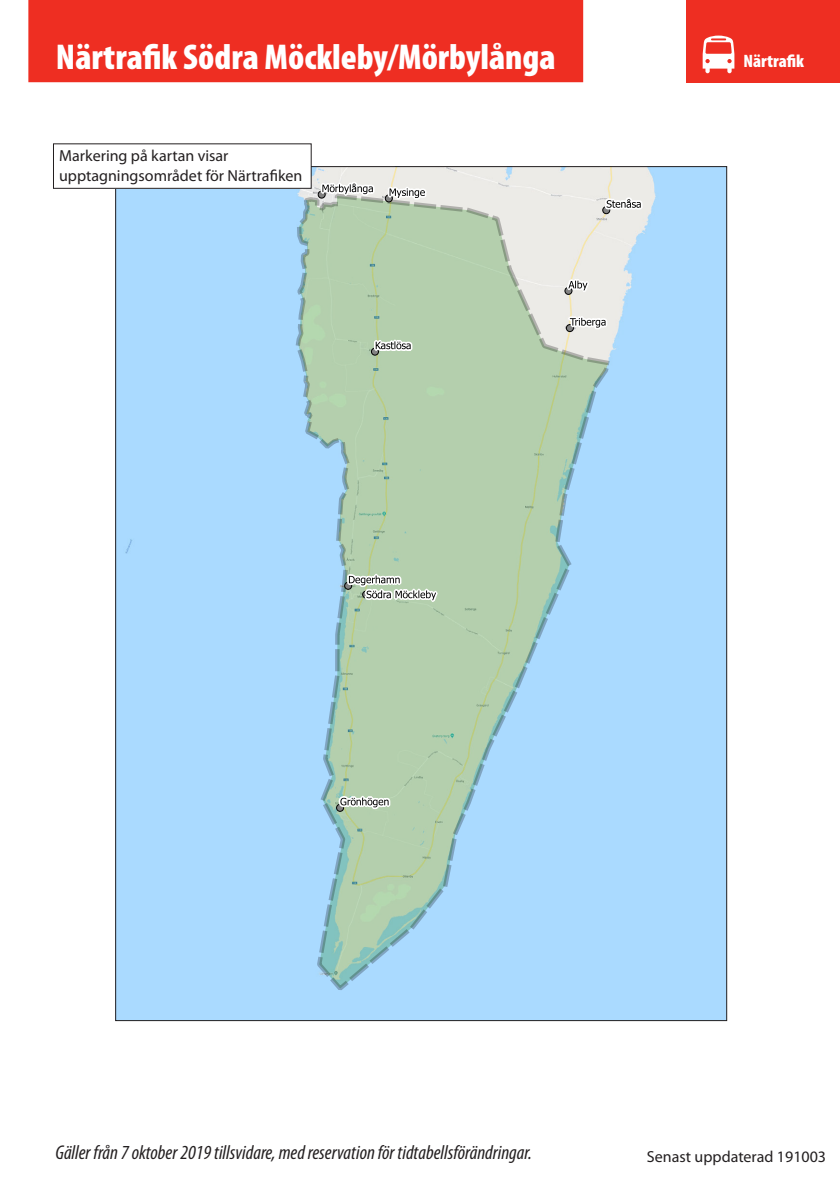
<style>
.page{position:relative;width:840px;height:1191px;background:#fff}
.page>*{position:absolute;margin:0;border:0;box-sizing:border-box;transform-origin:0 0}
.Linjenummer{font:900 condensed 36px "Myriad Pro";color:#fff}
.t1{font:italic condensed 20px "Myriad Pro";color:#231f20}
.t2{font:900 condensed 18px "Myriad Pro";color:#fff}
.Hallplatsnamn{font:16px "Myriad Pro";color:#231f20}
</style>
<div class="page">
<div style="left:686px;top:0;width:153px;height:82px;background:#ee2e22"></div>
<svg style="left:702px;top:36px;width:32px;height:37px"></svg>
<div style="left:117px;top:168px;width:607px;height:850px;background:#aadaff"></div>
<svg style="left:295px;top:194px;width:314px;height:796px;background:#b0d2cc"></svg>
<div style="left:385px;top:195px;width:7px;height:7px;border:1px solid #000;border-radius:50%"></div>
<div style="left:602px;top:207px;width:7px;height:7px;border:1px solid #000;border-radius:50%"></div>
<div style="left:371px;top:348px;width:7px;height:7px;border:1px solid #000;border-radius:50%"></div>
<div style="left:344px;top:582px;width:7px;height:7px;border:1px solid #000;border-radius:50%"></div>
<div style="left:318px;top:191px;width:7px;height:7px;border:1px solid #000;border-radius:50%"></div>
<svg style="left:336px;top:793px;width:57px;height:19px"></svg>
<svg style="left:372px;top:338px;width:43px;height:17px"></svg>
<svg style="left:566px;top:314px;width:43px;height:18px"></svg>
<svg style="left:386px;top:173px;width:43px;height:32px"></svg>
<svg style="left:601px;top:194px;width:44px;height:19px"></svg>
<svg style="left:563px;top:271px;width:28px;height:26px"></svg>
<svg style="left:345px;top:572px;width:95px;height:35px;background:#b4c5b0"></svg>
<svg style="left:319px;top:169px;width:58px;height:32px;background:#d2d3cf"></svg>
<div style="left:53px;top:144px;width:258px;height:44px;background:#fff"></div>
<div style="left:53px;top:144px;width:258px;height:45px;border:1px solid #231f20"></div>
<div style="left:28px;top:0;width:555px;height:82px;background:#ee2e22"></div>
<p class="Linjenummer" style="left:56px;top:34px;width:501px">Närtrafik Södra Möckleby/Mörbylånga</p>
<p class="Hallplatsnamn" style="left:59px;top:146px;width:171px">Markering på kartan visar</p>
<p class="Hallplatsnamn" style="left:59px;top:165px;width:245px">upptagningsområdet för Närtrafiken</p>
<p class="t2" style="left:743px;top:50px;width:62px">Närtrafik</p>
<p class="t1" style="left:55px;top:1140px;width:478px">Gäller från 7 oktober 2019 tillsvidare, med reservation för tidtabellsförändringar.</p>
<p class="Hallplatsnamn" style="left:646px;top:1146px;width:181px">Senast uppdaterad 191003</p>
</div>
